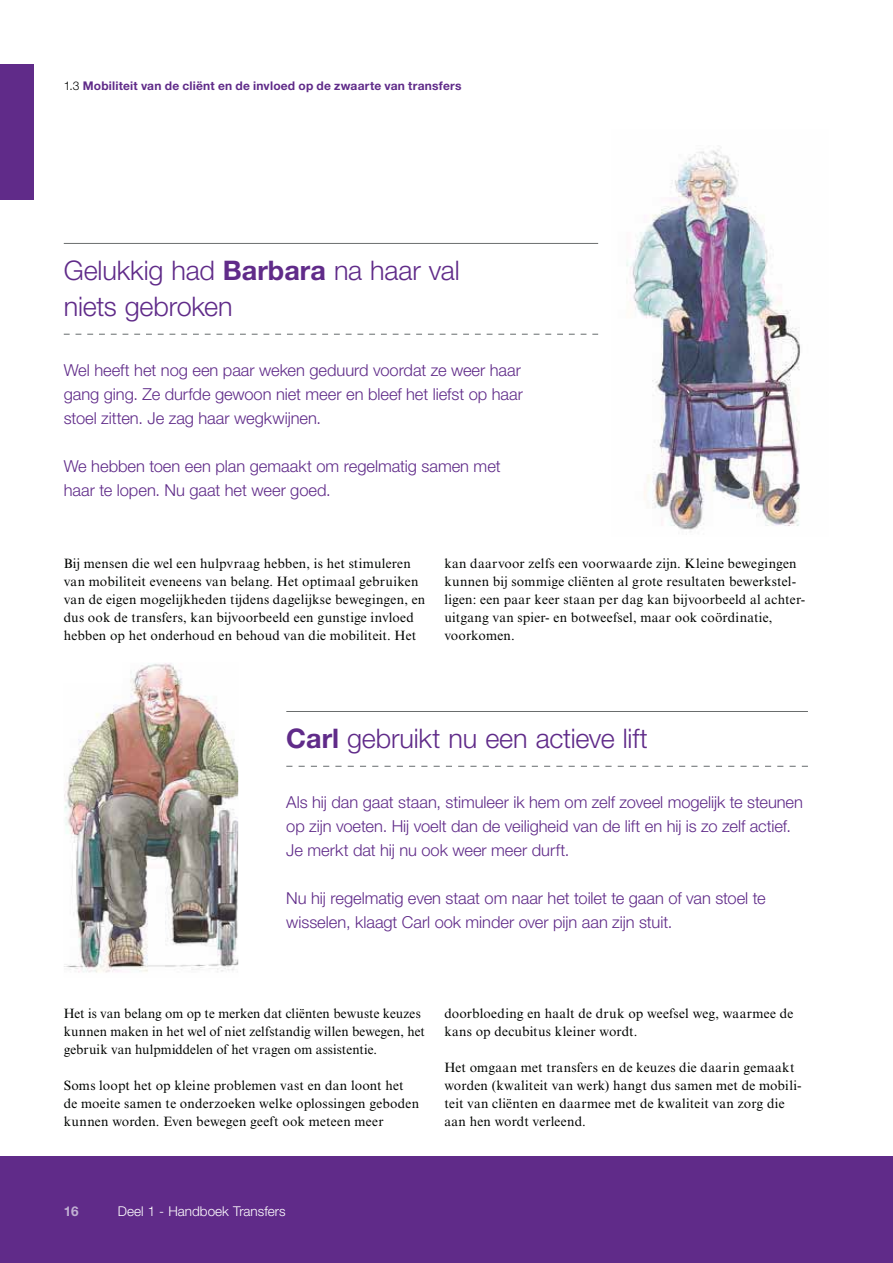
<style>
.page{position:relative;width:893px;height:1263px;background:#fff}
.page>*{position:absolute;margin:0;border:0;box-sizing:border-box;transform-origin:0 0}
.t1{font:300 27px/36px "Helvetica Neue LT Std";letter-spacing:-.005em;color:#602b89}
.t2{font:300 16.5px/24px "Helvetica Neue LT Std";letter-spacing:-.005em;color:#602b89}
.t3{font:13.5px/18px "Times New Roman MT Std";letter-spacing:.015em;color:#000300}
.t4{font:300 13.5px "Helvetica Neue LT Std";color:#fff}
.t5{font:700 13.5px "Helvetica Neue LT Std";color:#c1b0d3}
.t6{font:700 12px "Helvetica Neue LT Std";letter-spacing:.015em;color:#602b89}
.s1{font-weight:300;color:#000300}
.s2{font-weight:700}
</style>
<div class="page">
<div style="left:0;top:1157px;width:892px;height:106px;background:#602b89"></div>
<div style="left:0;top:64px;width:34px;height:135px;background:#602b89"></div>
<hr style="left:64px;top:243px;width:534px;height:1px;background:#6a6d6d">
<svg style="left:64px;top:334px;width:534px;height:1px"></svg>
<hr style="left:286px;top:711px;width:522px;height:1px;background:#6a6d6d">
<svg style="left:286px;top:766px;width:522px;height:1px"></svg>
<img style="left:626px;top:147px;width:174px;height:385px">
<img style="left:64px;top:663px;width:174px;height:310px">
<p class="t6" style="left:64px;top:79px;width:399px"><span class="s1">1.3</span> Mobiliteit van de cliënt en de invloed op de zwaarte van transfers</p>
<h1 class="t1" style="left:64px;top:252px;width:397px">Gelukkig had <span class="s2">Barbara</span> na haar val niets gebroken</h1>
<p class="t2" style="left:64px;top:358px;width:461px;text-align:justify">Wel heeft het nog een paar weken geduurd voordat ze weer haar gang ging. Ze durfde gewoon niet meer en bleef het liefst op haar stoel zitten. Je zag haar wegkwijnen.</p>
<p class="t2" style="left:64px;top:454px;width:438px">We hebben toen een plan gemaakt om regelmatig samen met haar te lopen. Nu gaat het weer goed.</p>
<p class="t3" style="left:64px;top:554px;width:363px">Bij mensen die wel een hulpvraag hebben, is het stimuleren van mobiliteit eveneens van belang. Het optimaal gebruiken van de eigen mogelijkheden tijdens dagelijkse bewegingen, en dus ook de transfers, kan bijvoorbeeld een gunstige invloed hebben op het onderhoud en behoud van die mobiliteit. Het</p>
<p class="t3" style="left:444px;top:554px;width:362px">kan daarvoor zelfs een voorwaarde zijn. Kleine bewegingen kunnen bij sommige cliënten al grote resultaten bewerkstel&shy;ligen: een paar keer staan per dag kan bijvoorbeeld al achter&shy;uitgang van spier- en botweefsel, maar ook coördinatie, voorkomen.</p>
<h1 class="t1" style="left:286px;top:720px;width:363px"><span class="s2">Carl</span> gebruikt nu een actieve lift</h1>
<p class="t2" style="left:286px;top:790px;width:518px">Als hij dan gaat staan, stimuleer ik hem om zelf zoveel mogelijk te steunen op zijn voeten. Hij voelt dan de veiligheid van de lift en hij is zo zelf actief.<br>Je merkt dat hij nu ook weer meer durft.</p>
<p class="t2" style="left:286px;top:886px;width:481px">Nu hij regelmatig even staat om naar het toilet te gaan of van stoel te wisselen, klaagt Carl ook minder over pijn aan zijn stuit.</p>
<p class="t3" style="left:64px;top:1004px;width:363px">Het is van belang om op te merken dat cliënten bewuste keuzes kunnen maken in het wel of niet zelfstandig willen bewegen, het gebruik van hulpmiddelen of het vragen om assistentie.</p>
<p class="t3" style="left:64px;top:1076px;width:357px">Soms loopt het op kleine problemen vast en dan loont het de moeite samen te onderzoeken welke oplossingen geboden kunnen worden. Even bewegen geeft ook meteen meer</p>
<p class="t3" style="left:444px;top:1004px;width:351px">doorbloeding en haalt de druk op weefsel weg, waarmee de kans op decubitus kleiner wordt.</p>
<p class="t3" style="left:444px;top:1058px;width:359px">Het omgaan met transfers en de keuzes die daarin gemaakt worden (kwaliteit van werk) hangt dus samen met de mobili&shy;teit van cliënten en daarmee met de kwaliteit van zorg die aan hen wordt verleend.</p>
<p class="t5" style="left:64px;top:1203px;width:17px">16</p>
<p class="t4" style="left:118px;top:1203px;width:169px">Deel 1 - Handboek Transfers</p>
</div>
